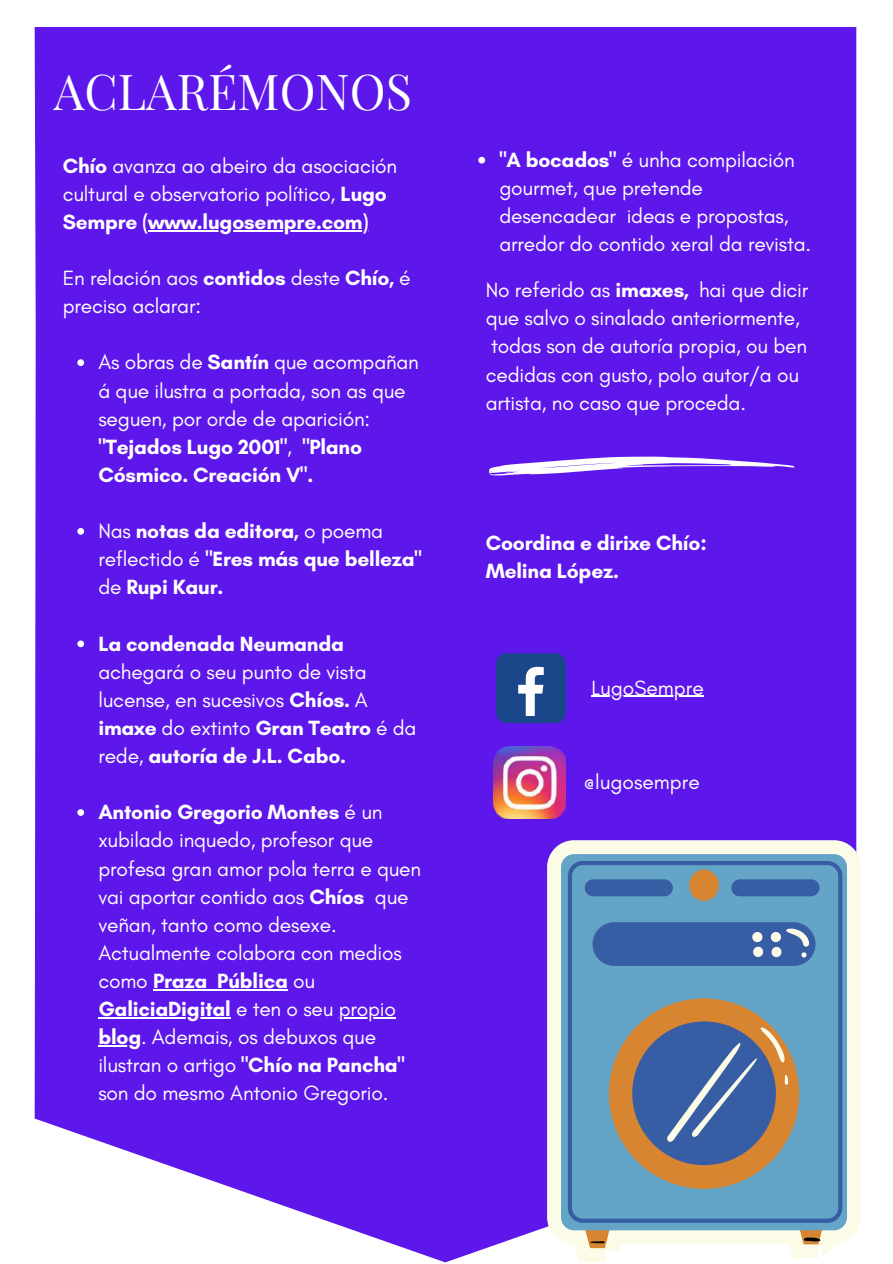
<style>
.page{position:relative;width:893px;height:1264px;background:#fff}
.page>*{position:absolute;margin:0;border:0;box-sizing:border-box;transform-origin:0 0}
.t1{font:48.45px "Playfair Display";color:#fff}
.t2{font:21px/28px "Glacial Indifference";letter-spacing:-.01em;color:#fff}
.t3{font:700 21px/28px "Glacial Indifference";letter-spacing:-.01em;color:#fff}
.s1{font-weight:700}
.s2{font-weight:400}
</style>
<div class="page">
<div style="left:35px;top:27px;width:821px;height:1234px;background:#5e17eb"></div>
<div style="left:496px;top:653px;width:69px;height:70px;background:#1a4789;border-radius:11px"></div>
<svg style="left:518px;top:667px;width:25px;height:49px"></svg>
<img style="left:493px;top:746px;width:72px;height:72px">
<svg style="left:547px;top:840px;width:313px;height:422px;fill:#fcfbe8"></svg>
<div style="left:561px;top:854px;width:285px;height:376px;background:#63a4c7;border-radius:13px"></div>
<svg style="left:583px;top:1222px;width:241px;height:26px"></svg>
<svg style="left:568px;top:861px;width:274px;height:361px"></svg>
<svg style="left:489px;top:456px;width:305px;height:19px"></svg>
<svg style="left:77px;top:359px;width:7px;height:7px"></svg>
<svg style="left:77px;top:528px;width:7px;height:6px"></svg>
<svg style="left:77px;top:640px;width:7px;height:7px"></svg>
<svg style="left:77px;top:809px;width:7px;height:6px"></svg>
<hr style="left:153px;top:989px;width:54px;height:1px;background:#fff">
<hr style="left:217px;top:989px;width:71px;height:1px;background:#fff">
<hr style="left:98px;top:1017px;width:132px;height:1px;background:#fff">
<hr style="left:339px;top:1017px;width:57px;height:1px;background:#fff">
<hr style="left:98px;top:1045px;width:43px;height:1px;background:#fff">
<hr style="left:148px;top:230px;width:220px;height:1px;background:#fff">
<hr style="left:591px;top:695px;width:112px;height:2px;background:#fff">
<svg style="left:478px;top:157px;width:7px;height:6px"></svg>
<h1 class="t1" style="left:54px;top:58px;width:359px">ACLARÉMONOS</h1>
<p class="t2" style="left:63px;top:151px;width:336px"><span class="s1">Chío</span> avanza ao abeiro da asociación cultural e observatorio político, <span class="s1">Lugo<br>Sempre (www.lugosempre.com)</span></p>
<p class="t2" style="left:63px;top:264px;width:349px">En relación aos <span class="s1">contidos</span> deste <span class="s1">Chío,</span> é preciso aclarar:</p>
<p class="t2" style="left:98px;top:348px;width:322px">As obras de <span class="s1">Santín</span> que acompañan á que ilustra a portada, son as que seguen, por orde de aparición: <span class="s1">"Tejados Lugo 2001"</span>, <span class="s1">"Plano<br>Cósmico. Creación V".</span></p>
<p class="t3" style="left:98px;top:516px;width:325px"><span class="s2">Nas</span> notas da editora, <span class="s2">o poema reflectido é</span> "Eres más que belleza" <span class="s2">de</span> Rupi Kaur.</p>
<p class="t3" style="left:98px;top:629px;width:247px">La condenada Neumanda</p>
<p class="t2" style="left:98px;top:657px;width:319px">achegará o seu punto de vista lucense, en sucesivos <span class="s1">Chíos.</span> A <span class="s1">imaxe</span> do extinto <span class="s1">Gran Teatro</span> é da rede, <span class="s1">autoría de J.L. Cabo.</span></p>
<p class="t2" style="left:98px;top:797px;width:324px"><span class="s1">Antonio Gregorio Montes</span> é un xubilado inquedo, profesor que profesa gran amor pola terra e quen vai aportar contido aos <span class="s1">Chíos</span> que veñan, tanto como desexe.<br>Actualmente colabora con medios como <span class="s1">Praza Pública</span> ou<br><span class="s1">GaliciaDigital</span> e ten o seu propio <span class="s1">blog</span>. Ademais, os debuxos que ilustran o artigo <span class="s1">"Chío na Pancha" </span>son do mesmo Antonio Gregorio.</p>
<p class="t2" style="left:499px;top:145px;width:313px"><span class="s1">"A bocados"</span> é unha compilación gourmet, que pretende desencadear ideas e propostas, arredor do contido xeral da revista.</p>
<p class="t2" style="left:485px;top:276px;width:324px">No referido as <span class="s1">imaxes,</span> hai que dicir que salvo o sinalado anteriormente, todas son de autoría propia, ou ben cedidas con gusto, polo autor/a ou artista, no caso que proceda.</p>
<p class="t3" style="left:485px;top:529px;width:222px">Coordina e dirixe Chío:<br>Melina López.</p>
<p class="t2" style="left:591px;top:673px;width:114px">LugoSempre</p>
<p class="t2" style="left:583px;top:768px;width:118px">@lugosempre</p>
</div>
